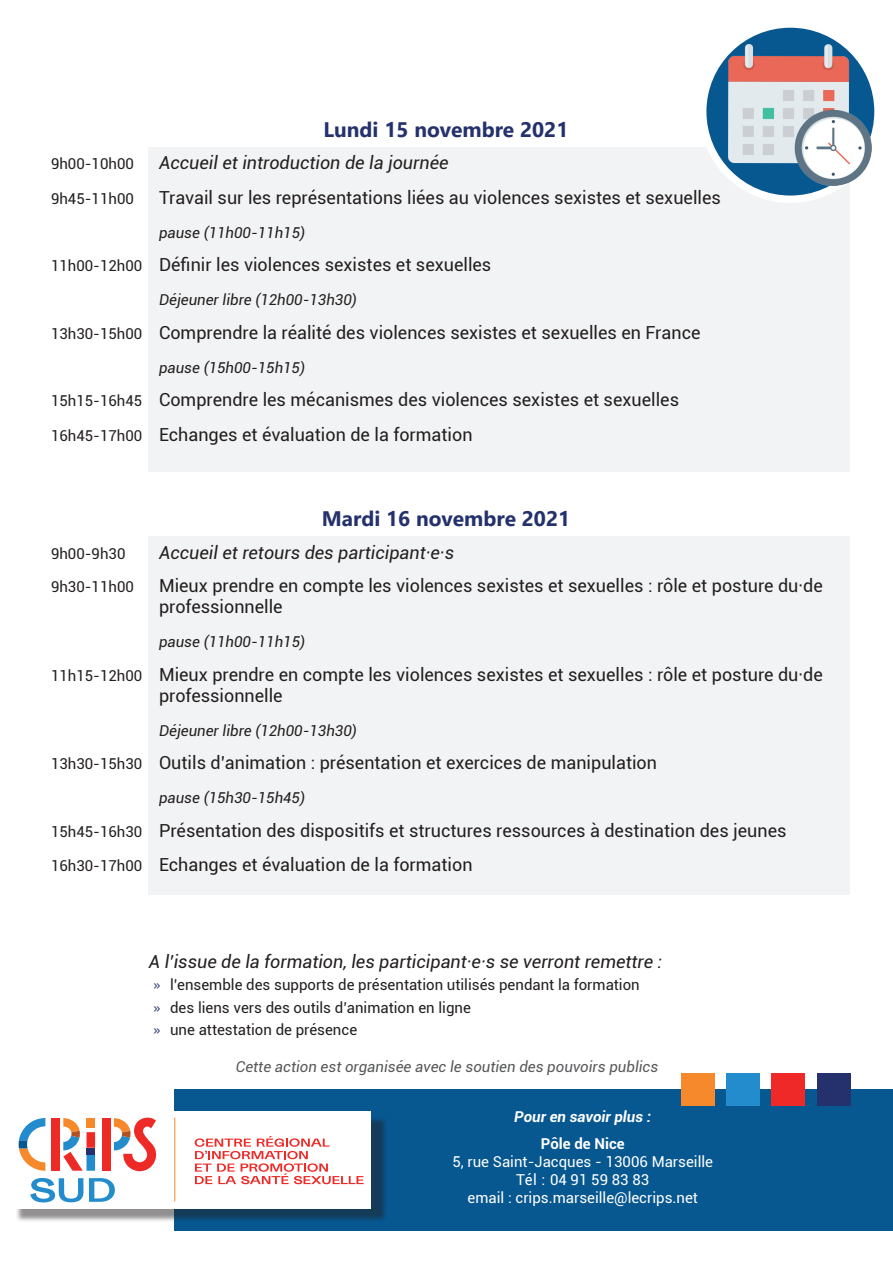
<style>
.page{position:relative;width:893px;height:1263px;background:#fff}
.page>*{position:absolute;margin:0;border:0;box-sizing:border-box;transform-origin:0 0}
.t1{font:700 21px "Segoe UI";color:#24316c}
.t2{font:18px/34.3px "Roboto";color:#231f20}
.t3{font:italic 18px "Roboto";color:#231f20}
.t4{font:15px/22.2px "Roboto";color:#231f20}
.t5{font:italic 15px "Roboto";color:#231f20}
.t6{font:15px/18px "Roboto";color:#fff;text-align:center}
.t7{font:italic 15px "Roboto";color:#57585a}
.t8{font:italic 700 15px "Roboto";color:#fff}
.t9{font:700 15px "Roboto";color:#fff}
.s1{font-size:15px}
.s2{font-family:"Segoe UI";color:#24316c}
</style>
<div class="page">
<div style="left:174px;top:1089px;width:719px;height:141px;background:#075791"></div>
<div style="left:15px;top:1116px;width:372px;height:107px;background:#231f20;opacity:.5"></div>
<div style="left:9px;top:1111px;width:362px;height:98px;background:#fff"></div>
<svg style="left:195px;top:1136px;width:169px;height:48px"></svg>
<hr style="left:174px;top:1117px;width:1px;height:84px;background:#f6892b">
<svg style="left:30px;top:1178px;width:85px;height:24px"></svg>
<div style="left:52px;top:1118px;width:8px;height:53px;background:#ee2a27"></div>
<div style="left:102px;top:1118px;width:9px;height:53px;background:#ee2a27"></div>
<svg style="left:63px;top:1118px;width:32px;height:53px"></svg>
<svg style="left:114px;top:1117px;width:43px;height:54px"></svg>
<svg style="left:19px;top:1118px;width:26px;height:53px"></svg>
<div style="left:817px;top:1073px;width:33px;height:32px;background:#24316c"></div>
<div style="left:771px;top:1073px;width:34px;height:32px;background:#ee2928"></div>
<div style="left:726px;top:1073px;width:34px;height:32px;background:#228ccc"></div>
<div style="left:681px;top:1073px;width:34px;height:32px;background:#f6892b"></div>
<div style="left:148px;top:147px;width:701px;height:325px;background:#f2f3f4"></div>
<svg style="left:703px;top:24px;width:175px;height:175px;fill:#075791"></svg>
<div style="left:699px;top:20px;width:183px;height:183px;border:8px solid #fff;border-radius:50%"></div>
<img style="left:728px;top:44px;width:144px;height:141px">
<div style="left:148px;top:536px;width:701px;height:359px;background:#f2f3f4"></div>
<p class="t1" style="left:323px;top:109px;width:246px">Lundi 15 novembre 2021</p>
<p class="t4" style="left:51px;top:152px;width:84px">9h00-10h00</p>
<p class="t3" style="left:159px;top:150px;width:291px">Accueil et introduction de la journée</p>
<p class="t4" style="left:51px;top:187px;width:84px">9h45-11h00</p>
<p class="t2" style="left:159px;top:180px;width:563px">Travail sur les représentations liées au violences sexistes et sexuelles</p>
<p class="t5" style="left:159px;top:222px;width:148px">pause (11h00-11h15)</p>
<p class="t2" style="left:51px;top:247px;width:442px"><span class="s1">11h00-12h00</span> Définir les violences sexistes et sexuelles</p>
<p class="t5" style="left:159px;top:289px;width:199px">Déjeuner libre (12h00-13h30)</p>
<p class="t2" style="left:51px;top:315px;width:651px"><span class="s1">13h30-15h00</span> Comprendre la réalité des violences sexistes et sexuelles en France</p>
<p class="t5" style="left:159px;top:357px;width:148px">pause (15h00-15h15)</p>
<p class="t2" style="left:51px;top:382px;width:629px"><span class="s1">15h15-16h45</span> Comprendre les mécanismes des violences sexistes et sexuelles<br><span class="s1">16h45-17h00</span> Echanges et évaluation de la formation</p>
<p class="t1" style="left:322px;top:498px;width:250px">Mardi 16 novembre 2021</p>
<p class="t4" style="left:51px;top:541px;width:76px">9h00-9h30</p>
<p class="t3" style="left:159px;top:539px;width:297px">Accueil et retours des participant·e·s</p>
<p class="t4" style="left:51px;top:575px;width:84px">9h30-11h00</p>
<p class="t2" style="left:159px;top:575px;width:665px;line-height:21px">Mieux prendre en compte les violences sexistes et sexuelles : rôle et posture du·de professionnelle</p>
<p class="t5" style="left:159px;top:631px;width:148px">pause (11h00-11h15)</p>
<p class="t2" style="left:159px;top:663px;width:665px;line-height:21px;text-indent:-108px"><span class="s1">11h15-12h00</span> Mieux prendre en compte les violences sexistes et sexuelles : rôle et posture du·de professionnelle</p>
<p class="t5" style="left:159px;top:720px;width:199px">Déjeuner libre (12h00-13h30)</p>
<p class="t2" style="left:51px;top:745px;width:607px"><span class="s1">13h30-15h30</span> Outils d’animation : présentation et exercices de manipulation</p>
<p class="t5" style="left:159px;top:787px;width:148px">pause (15h30-15h45)</p>
<p class="t2" style="left:51px;top:813px;width:737px"><span class="s1">15h45-16h30</span> Présentation des dispositifs et structures ressources à destination des jeunes<br><span class="s1">16h30-17h00</span> Echanges et évaluation de la formation</p>
<p class="t3" style="left:149px;top:949px;width:515px">A l’issue de la formation, les participant·e·s se verront remettre :</p>
<p class="t4" style="left:153px;top:973px;width:488px"><span class="s2">»</span> l’ensemble des supports de présentation utilisés pendant la formation <span class="s2">»</span> des liens vers des outils d’animation en ligne<br><span class="s2">»</span> une attestation de présence</p>
<p class="t7" style="left:236px;top:1056px;width:424px">Cette action est organisée avec le soutien des pouvoirs publics</p>
<p class="t8" style="left:514px;top:1106px;width:138px">Pour en savoir plus :</p>
<p class="t9" style="left:541px;top:1133px;width:85px">Pôle de Nice</p>
<p class="t6" style="left:452px;top:1152px;width:262px">5, rue Saint-Jacques - 13006 Marseille<br>Tél : 04 91 59 83 83<br>email : crips.marseille@lecrips.net</p>
</div>
